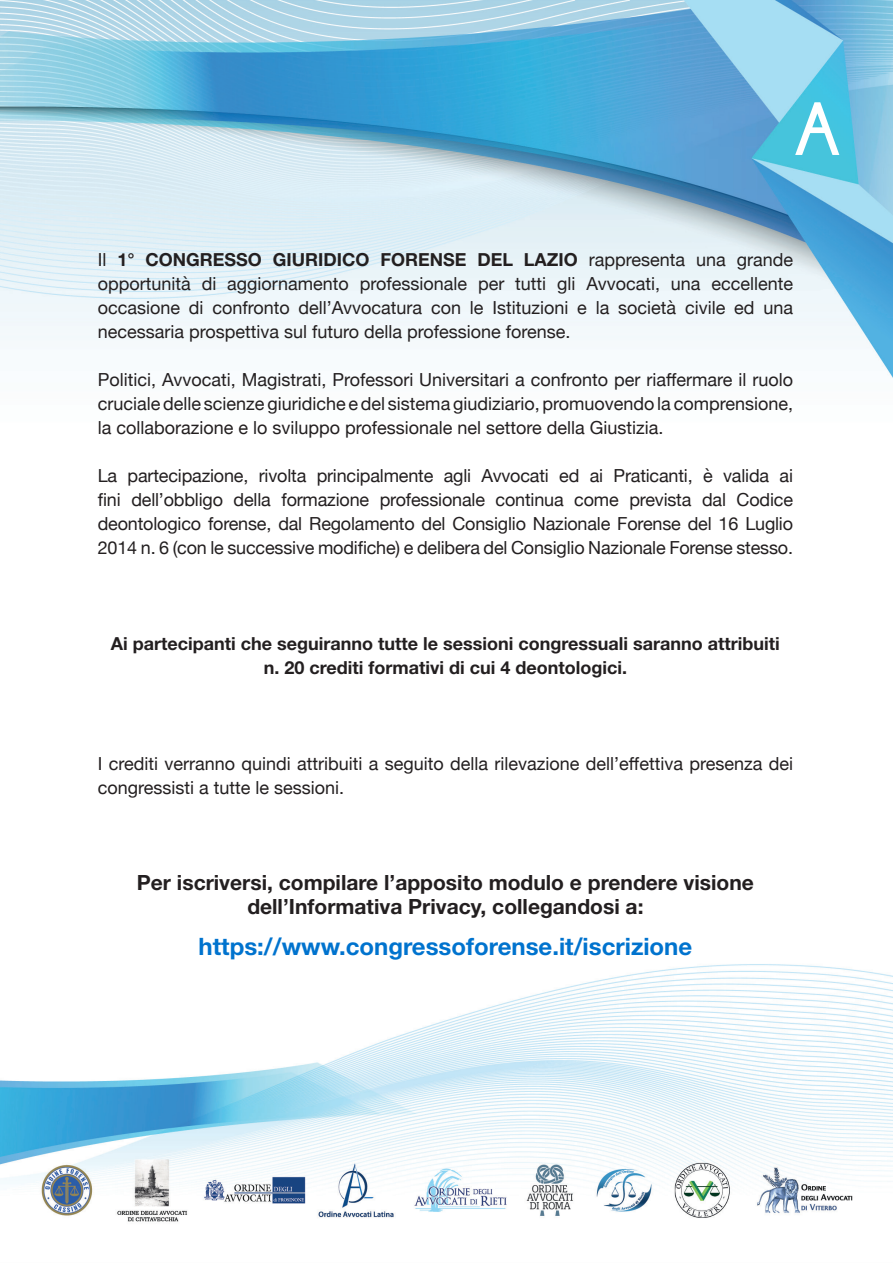
<style>
.page{position:relative;width:893px;height:1263px;background:#fff}
.page>*{position:absolute;margin:0;border:0;box-sizing:border-box;transform-origin:0 0}
.t1{font:700 75px "Champagne&Limousines";color:#fff}
.t2{font:700 24px "Helvetica Neue";color:#0073ce}
.t3{font:700 21px/24px "Helvetica Neue";color:#231f20;text-align:center}
.t4{font:18px/24px "Helvetica Neue";color:#231f20;text-align:justify}
.t5{font:700 18px/24px "Helvetica Neue";color:#231f20;text-align:center}
.s1{font-weight:700}
</style>
<div class="page">
<img style="left:0;top:0;width:893px;height:1222px">
<h1 class="t1" style="left:795px;top:88px;width:46px">A</h1>
<p class="t4" style="left:98px;top:249px;width:697px">Il <span class="s1">1° CONGRESSO GIURIDICO FORENSE DEL LAZIO</span> rappresenta una grande opportunità di aggiornamento professionale per tutti gli Avvocati, una eccellente occasione di confronto dell’Avvocatura con le Istituzioni e la società civile ed una necessaria prospettiva sul futuro della professione forense.</p>
<p class="t4" style="left:98px;top:369px;width:697px">Politici, Avvocati, Magistrati, Professori Universitari a confronto per riaffermare il ruolo cruciale delle scienze giuridiche e del sistema giudiziario, promuovendo la comprensione, la collaborazione e lo sviluppo professionale nel settore della Giustizia.</p>
<p class="t4" style="left:98px;top:465px;width:697px">La partecipazione, rivolta principalmente agli Avvocati ed ai Praticanti, è valida ai fini dell’obbligo della formazione professionale continua come prevista dal Codice deontologico forense, dal Regolamento del Consiglio Nazionale Forense del 16 Luglio 2014 n. 6 (con le successive modifiche) e delibera del Consiglio Nazionale Forense stesso.</p>
<p class="t5" style="left:111px;top:631px;width:670px">Ai partecipanti che seguiranno tutte le sessioni congressuali saranno attribuiti n. 20 crediti formativi di cui 4 deontologici.</p>
<p class="t4" style="left:98px;top:753px;width:697px">I crediti verranno quindi attribuiti a seguito della rilevazione dell’effettiva presenza dei congressisti a tutte le sessioni.</p>
<p class="t3" style="left:137px;top:870px;width:618px">Per iscriversi, compilare l’apposito modulo e prendere visione dell’Informativa Privacy, collegandosi a:</p>
<h2 class="t2" style="left:199px;top:931px;width:495px">https://www.congressoforense.it/iscrizione</h2>
</div>
